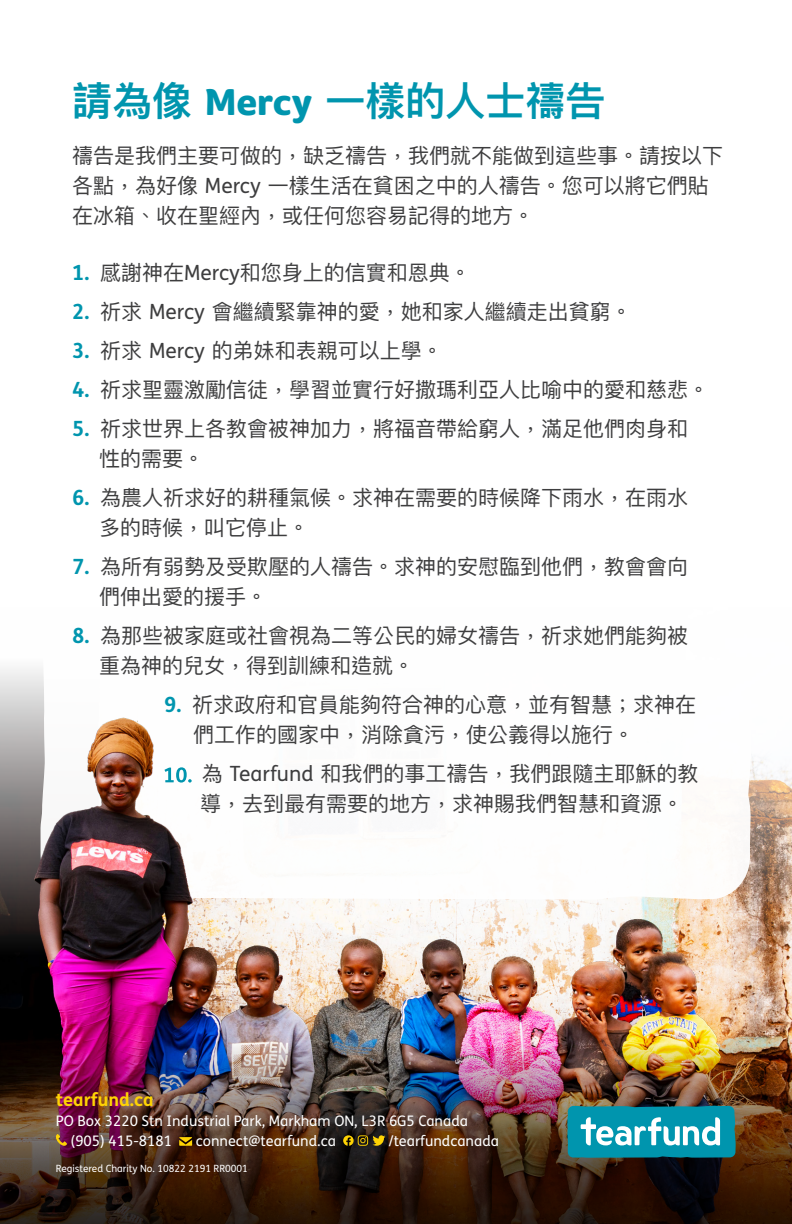
<style>
.page{position:relative;width:792px;height:1224px;background:#fff}
.page>*{position:absolute;margin:0;border:0;box-sizing:border-box;transform-origin:0 0}
.t1{font:600 40px "Ping Fang TC";color:#0095ae}
.t2{font:21px/30px "Ping Fang TC";color:#3e3e3f}
.t3{font:700 18.2px "FS Me";color:#fed304}
.t4{font:14.6px/20px "FS Me";color:#fff}
.t5{font:10px "FS Me";color:#fff}
.s1{font-family:"Tearfund Sans";font-weight:400;font-size:36px}
.s2{font-family:"FS Me"}
.s3{font-family:"FS Me";font-weight:700;color:#0095ae}
</style>
<div class="page">
<img style="left:0;top:668px;width:792px;height:353px">
<svg style="left:40px;top:668px;width:712px;height:233px"></svg>
<svg style="left:165px;top:767px;width:27px;height:16px"></svg>
<img style="left:0;top:1021px;width:792px;height:203px">
<svg style="left:56px;top:1134px;width:11px;height:12px"></svg>
<svg style="left:179px;top:1137px;width:13px;height:9px"></svg>
<svg style="left:343px;top:1135px;width:42px;height:11px"></svg>
<svg style="left:567px;top:1106px;width:169px;height:52px;background:#30a5b8"></svg>
<p class="t1" style="left:72px;top:77px;width:535px">請為像 <span class="s1">Mercy</span> 一樣的人士禱告</p>
<p class="t2" style="left:72px;top:141px;width:652px">禱告是我們主要可做的，缺乏禱告，我們就不能做到這些事。請按以下各點，為好像 <span class="s2">Mercy</span> 一樣生活在貧困之中的人禱告。您可以將它們貼在冰箱、收在聖經內，或任何您容易記得的地方。</p>
<p class="t2" style="left:72px;top:258px;width:400px"><span class="s3">1.</span> 感謝神在<span class="s2">Mercy</span>和您身上的信實和恩典。</p>
<p class="t2" style="left:72px;top:297px;width:561px"><span class="s3">2.</span> 祈求 <span class="s2">Mercy</span> 會繼續緊靠神的愛，她和家人繼續走出貧窮。</p>
<p class="t2" style="left:72px;top:336px;width:372px"><span class="s3">3.</span> 祈求 <span class="s2">Mercy</span> 的弟妹和表親可以上學。</p>
<p class="t2" style="left:72px;top:375px;width:639px"><span class="s3">4.</span> 祈求聖靈激勵信徒，學習並實行好撒瑪利亞人比喻中的愛和慈悲。</p>
<p class="t2" style="left:72px;top:414px;width:618px"><span class="s3">5.</span> 祈求世界上各教會被神加力，將福音帶給窮人，滿足他們肉身和</p>
<p class="t2" style="left:99px;top:444px;width:106px">性的需要。</p>
<p class="t2" style="left:72px;top:483px;width:618px"><span class="s3">6.</span> 為農人祈求好的耕種氣候。求神在需要的時候降下雨水，在雨水</p>
<p class="t2" style="left:99px;top:513px;width:211px">多的時候，叫它停止。</p>
<p class="t2" style="left:72px;top:552px;width:618px"><span class="s3">7.</span> 為所有弱勢及受欺壓的人禱告。求神的安慰臨到他們，教會會向</p>
<p class="t2" style="left:99px;top:582px;width:169px">們伸出愛的援手。</p>
<p class="t2" style="left:72px;top:621px;width:618px"><span class="s3">8.</span> 為那些被家庭或社會視為二等公民的婦女禱告，祈求她們能夠被</p>
<p class="t2" style="left:99px;top:651px;width:316px">重為神的兒女，得到訓練和造就。</p>
<p class="t2" style="left:164px;top:690px;width:534px"><span class="s3">9.</span> 祈求政府和官員能夠符合神的心意，並有智慧；求神在</p>
<p class="t2" style="left:193px;top:720px;width:443px">們工作的國家中，消除貪污，使公義得以施行。</p>
<p class="t2" style="left:200px;top:759px;width:500px">為 <span class="s2">Tearfund</span> 和我們的事工禱告，我們跟隨主耶穌的教導，去到最有需要的地方，求神賜我們智慧和資源。</p>
<p class="t3" style="left:56px;top:1085px;width:99px">tearfund.ca</p>
<p class="t4" style="left:71px;top:1110px;width:399px;text-indent:-15px">PO Box 3220 Stn Industrial Park, Markham ON, L3R 6G5 Canada (905) 415-8181</p>
<p class="t4" style="left:196px;top:1130px;width:142px">connect@tearfund.ca</p>
<p class="t4" style="left:389px;top:1130px;width:112px">/tearfundcanada</p>
<p class="t5" style="left:56px;top:1161px;width:193px">Registered Charity No. 10822 2191 RR0001</p>
</div>
